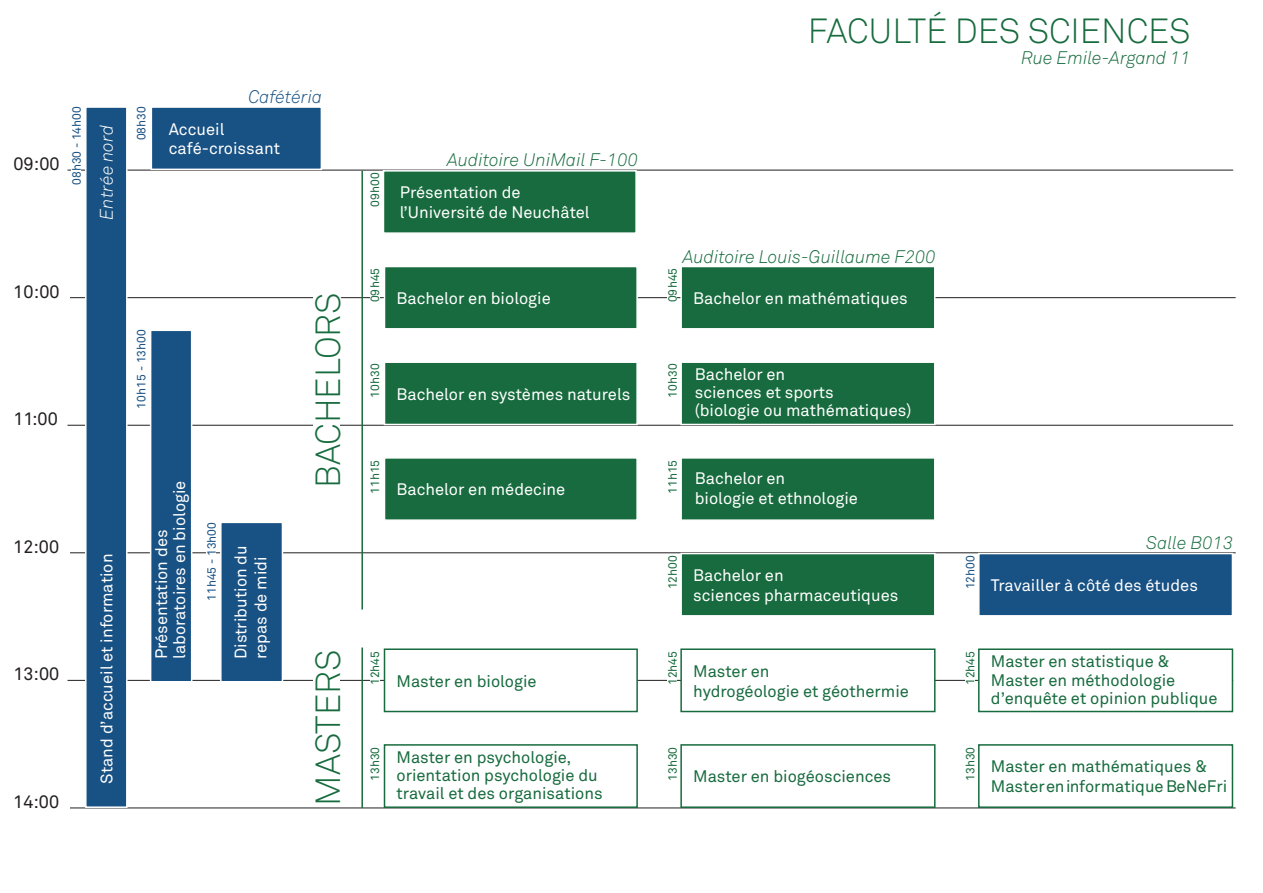
<style>
.page{position:relative;width:1263px;height:893px;background:#fff}
.page>*{position:absolute;margin:0;border:0;box-sizing:border-box;transform-origin:0 0}
.t1{font:300 34.5px "Akkurat";color:#176b3e}
.t2{font:italic 300 18px "Akkurat";color:#176b3e}
.t3{font:18px "Akkurat";color:#231f20}
.t4{font:italic 300 18px "Akkurat";color:#fff}
.t5{font:italic 300 18px "Akkurat";color:#185183}
.t6{font:16.5px/19.8px "Akkurat";color:#fff}
.t7{font:16.5px/18px "Akkurat";color:#176b3e}
.t8{font:12px "Akkurat";color:#176b3e}
.t9{font:12px "Akkurat";color:#185183}
</style>
<div class="page">
<hr style="left:68px;top:170px;width:1165px;height:1px;background:#231f20">
<hr style="left:70px;top:297px;width:1166px;height:1px;background:#231f20">
<hr style="left:68px;top:425px;width:1165px;height:1px;background:#231f20">
<hr style="left:70px;top:553px;width:1166px;height:1px;background:#231f20">
<hr style="left:68px;top:680px;width:1165px;height:1px;background:#231f20">
<hr style="left:70px;top:808px;width:1166px;height:1px;background:#231f20">
<div style="left:151px;top:106px;width:171px;height:64px;background:#185183;border:2px solid #fff"></div>
<div style="left:383px;top:170px;width:254px;height:64px;background:#176b3e;border:2px solid #fff"></div>
<div style="left:384px;top:266px;width:254px;height:64px;background:#176b3e;border:2px solid #fff"></div>
<div style="left:384px;top:361px;width:254px;height:64px;background:#176b3e;border:2px solid #fff"></div>
<div style="left:384px;top:457px;width:254px;height:64px;background:#176b3e;border:2px solid #fff"></div>
<div style="left:680px;top:266px;width:255px;height:64px;background:#176b3e;border:2px solid #fff"></div>
<div style="left:384px;top:744px;width:254px;height:64px;background:#fff;border:2px solid #176b3e"></div>
<div style="left:680px;top:361px;width:255px;height:64px;background:#176b3e;border:2px solid #fff"></div>
<div style="left:680px;top:457px;width:255px;height:64px;background:#176b3e;border:2px solid #fff"></div>
<div style="left:680px;top:553px;width:255px;height:64px;background:#176b3e;border:2px solid #fff"></div>
<div style="left:680px;top:648px;width:255px;height:64px;background:#fff;border:2px solid #176b3e"></div>
<div style="left:85px;top:106px;width:43px;height:702px;background:#185183;border:2px solid #fff"></div>
<div style="left:978px;top:648px;width:255px;height:64px;background:#fff;border:2px solid #176b3e"></div>
<div style="left:680px;top:744px;width:255px;height:64px;background:#fff;border:2px solid #176b3e"></div>
<div style="left:150px;top:330px;width:42px;height:352px;background:#185183;border:2px solid #fff"></div>
<svg style="left:310px;top:297px;width:34px;height:129px"></svg>
<hr style="left:361px;top:171px;width:2px;height:439px;background:#176b3e">
<hr style="left:361px;top:647px;width:2px;height:161px;background:#176b3e">
<div style="left:978px;top:744px;width:255px;height:64px;background:#fff;border:2px solid #176b3e"></div>
<svg style="left:303px;top:679px;width:42px;height:2px"></svg>
<div style="left:220px;top:522px;width:63px;height:160px;background:#185183;border:2px solid #fff"></div>
<div style="left:207px;top:522px;width:9px;height:79px;background:#fff"></div>
<div style="left:978px;top:553px;width:255px;height:64px;background:#185183;border:2px solid #fff"></div>
<div style="left:370px;top:268px;width:9px;height:34px;background:#fff"></div>
<div style="left:384px;top:648px;width:254px;height:64px;background:#fff;border:2px solid #176b3e"></div>
<div style="left:370px;top:651px;width:9px;height:34px;background:#fff"></div>
<div style="left:668px;top:268px;width:9px;height:34px;background:#fff"></div>
<div style="left:668px;top:651px;width:9px;height:34px;background:#fff"></div>
<div style="left:965px;top:651px;width:9px;height:34px;background:#fff"></div>
<div style="left:72px;top:106px;width:9px;height:79px;background:#fff"></div>
<p class="t3" style="left:13px;top:153px;width:48px">09:00</p>
<p class="t9" style="left:70px;top:185px;width:80px;rotate:-90deg">08h30 - 14h00</p>
<p class="t4" style="left:96px;top:220px;width:96px;rotate:-90deg">Entrée nord</p>
<p class="t3" style="left:13px;top:281px;width:48px">10:00</p>
<p class="t3" style="left:13px;top:408px;width:46px">11:00</p>
<p class="t3" style="left:13px;top:536px;width:47px">12:00</p>
<p class="t3" style="left:13px;top:664px;width:47px">13:00</p>
<p class="t3" style="left:13px;top:791px;width:47px">14:00</p>
<p class="t6" style="left:97px;top:784px;width:231px;rotate:-90deg">Stand d’accueil et information</p>
<p class="t9" style="left:134px;top:140px;width:35px;rotate:-90deg">08h30</p>
<p class="t5" style="left:248px;top:86px;width:75px">Cafétéria</p>
<p class="t6" style="left:169px;top:119px;width:113px">Accueil café-croissant</p>
<p class="t8" style="left:368px;top:207px;width:36px;rotate:-90deg">09h00</p>
<p class="t2" style="left:447px;top:149px;width:192px">Auditoire UniMail F-100</p>
<p class="t6" style="left:400px;top:183px;width:192px">Présentation de l’Université de Neuchâtel</p>
<p class="t1" style="left:808px;top:10px;width:384px">FACULTÉ DES SCIENCES</p>
<p class="t2" style="left:1021px;top:47px;width:171px">Rue Emile-Argand 11</p>
<p class="t9" style="left:134px;top:409px;width:81px;rotate:-90deg">10h15 - 13h00</p>
<p class="t6" style="left:153px;top:659px;width:180px;line-height:18px;rotate:-90deg">Présentation des laboratoires en biologie</p>
<p class="t9" style="left:205px;top:601px;width:80px;rotate:-90deg">11h45 - 13h00</p>
<p class="t1" style="left:308px;top:488px;width:197px;rotate:-90deg">BACHELORS</p>
<p class="t8" style="left:368px;top:302px;width:36px;rotate:-90deg">09h45</p>
<p class="t6" style="left:396px;top:289px;width:156px">Bachelor en biologie</p>
<p class="t8" style="left:368px;top:398px;width:36px;rotate:-90deg">10h30</p>
<p class="t6" style="left:396px;top:384px;width:235px">Bachelor en systèmes naturels</p>
<p class="t8" style="left:368px;top:494px;width:35px;rotate:-90deg">11h15</p>
<p class="t6" style="left:396px;top:480px;width:170px">Bachelor en médecine</p>
<p class="t2" style="left:683px;top:246px;width:254px">Auditoire Louis-Guillaume F200</p>
<p class="t8" style="left:666px;top:302px;width:36px;rotate:-90deg">09h45</p>
<p class="t6" style="left:693px;top:289px;width:216px">Bachelor en mathématiques</p>
<p class="t8" style="left:666px;top:398px;width:36px;rotate:-90deg">10h30</p>
<p class="t8" style="left:666px;top:494px;width:35px;rotate:-90deg">11h15</p>
<p class="t6" style="left:695px;top:366px;width:218px;line-height:18px">Bachelor en<br>sciences et sports<br>(biologie ou mathématiques)</p>
<p class="t6" style="left:695px;top:469px;width:165px">Bachelor en<br>biologie et ethnologie</p>
<p class="t6" style="left:231px;top:659px;width:115px;rotate:-90deg">Distribution du repas de midi</p>
<p class="t9" style="left:963px;top:589px;width:35px;rotate:-90deg">12h00</p>
<p class="t8" style="left:666px;top:589px;width:35px;rotate:-90deg">12h00</p>
<p class="t6" style="left:693px;top:566px;width:207px">Bachelor en<br>sciences pharmaceutiques</p>
<p class="t1" style="left:308px;top:806px;width:157px;rotate:-90deg">MASTERS</p>
<p class="t8" style="left:368px;top:685px;width:35px;rotate:-90deg">12h45</p>
<p class="t8" style="left:666px;top:685px;width:35px;rotate:-90deg">12h45</p>
<p class="t8" style="left:963px;top:685px;width:35px;rotate:-90deg">12h45</p>
<p class="t7" style="left:693px;top:661px;width:217px;line-height:19.8px">Master en<br>hydrogéologie et géothermie</p>
<p class="t7" style="left:396px;top:672px;width:142px">Master en biologie</p>
<p class="t8" style="left:368px;top:781px;width:35px;rotate:-90deg">13h30</p>
<p class="t8" style="left:666px;top:781px;width:35px;rotate:-90deg">13h30</p>
<p class="t8" style="left:963px;top:781px;width:35px;rotate:-90deg">13h30</p>
<p class="t7" style="left:396px;top:748px;width:208px">Master en psychologie, orientation psychologie du travail et des organisations</p>
<p class="t7" style="left:693px;top:768px;width:199px">Master en biogéosciences</p>
<p class="t2" style="left:1146px;top:532px;width:88px">Salle B013</p>
<p class="t6" style="left:991px;top:576px;width:209px">Travailler à côté des études</p>
<p class="t7" style="left:991px;top:652px;width:186px;line-height:19.5px">Master en statistique &amp;<br>Master en méthodologie</p>
<p class="t7" style="left:991px;top:690px;width:228px">d’enquête et opinion publique</p>
<p class="t7" style="left:991px;top:758px;width:218px">Master en mathématiques &amp;</p>
<p class="t7" style="left:991px;top:778px;width:238px">Master en informatique BeNeFri</p>
</div>
